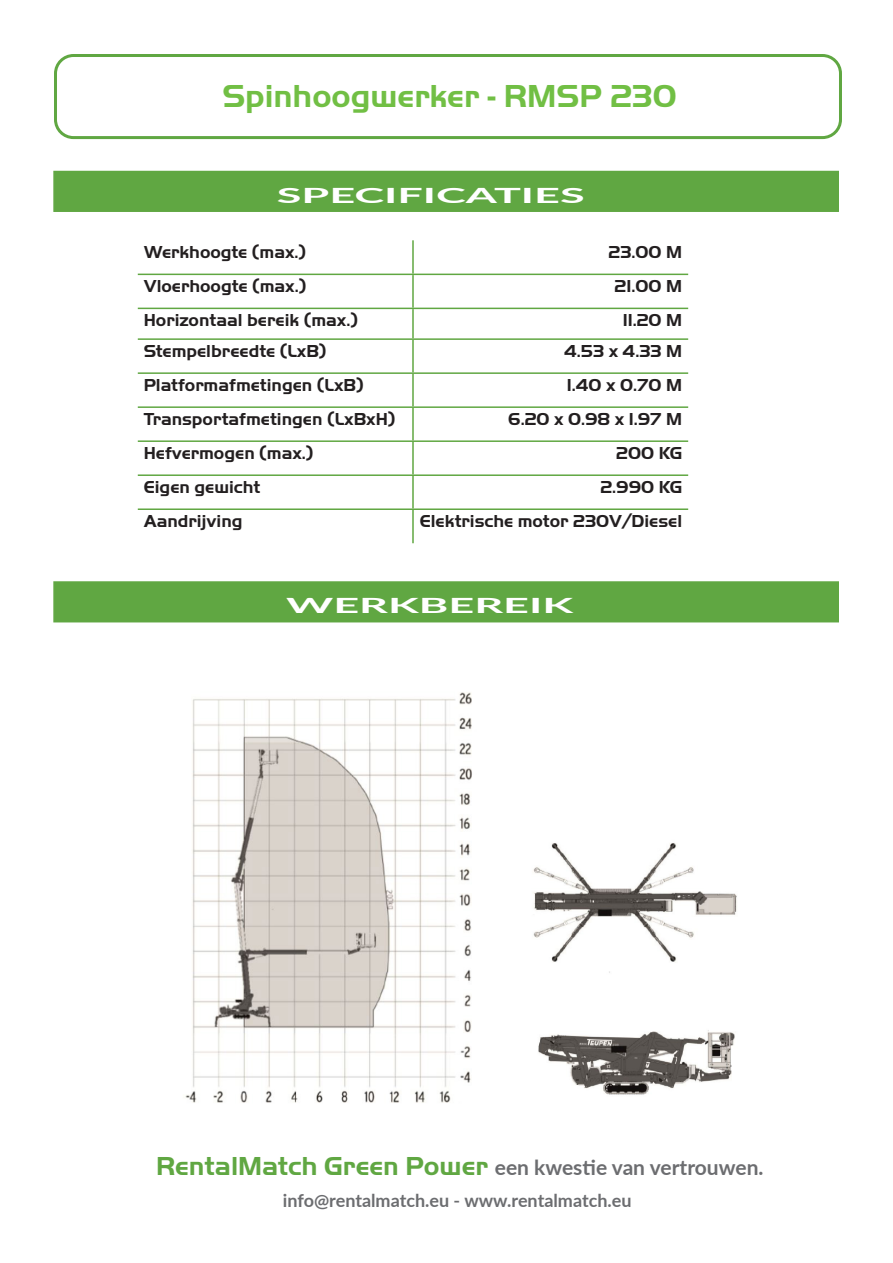
<style>
.page{position:relative;width:893px;height:1263px;background:#fff}
.page>*{position:absolute;margin:0;border:0;box-sizing:border-box;transform-origin:0 0}
.Pull_Text_-_Align_Le{font:700 33px "Handel Got D";color:#71bf44}
.Body_Text_-_Align_Le{font:700 21px "Lato";color:#6c6d70}
.t1{font:700 21px "Lato";color:#fff;scale:2.14 1}
.t2{font:700 18px "Handel Got D";color:#231f20}
.Body_Text_-_Align_Le-2{font:700 18px "Lato";color:#6c6d70}
.s1{font-family:"Handel Got D";font-size:27px;color:#60a742}
</style>
<div class="page">
<div style="left:54px;top:54px;width:788px;height:85px;border:3px solid #60a742;border-radius:18px"></div>
<svg style="left:138px;top:273px;width:550px;height:37px"></svg>
<hr style="left:412px;top:240px;width:2px;height:34px;background:#60a742">
<hr style="left:138px;top:274px;width:275px;height:1px;background:#60a742">
<hr style="left:413px;top:274px;width:275px;height:1px;background:#60a742">
<hr style="left:412px;top:275px;width:2px;height:33px;background:#60a742">
<hr style="left:138px;top:308px;width:275px;height:1px;background:#60a742">
<hr style="left:413px;top:308px;width:275px;height:1px;background:#60a742">
<hr style="left:412px;top:309px;width:2px;height:29px;background:#60a742">
<hr style="left:138px;top:338px;width:275px;height:2px;background:#60a742">
<hr style="left:413px;top:338px;width:275px;height:2px;background:#60a742">
<hr style="left:412px;top:340px;width:2px;height:32px;background:#60a742">
<hr style="left:138px;top:372px;width:275px;height:2px;background:#60a742">
<hr style="left:413px;top:372px;width:275px;height:2px;background:#60a742">
<hr style="left:412px;top:374px;width:2px;height:32px;background:#60a742">
<hr style="left:138px;top:406px;width:275px;height:2px;background:#60a742">
<hr style="left:413px;top:406px;width:275px;height:2px;background:#60a742">
<hr style="left:412px;top:408px;width:2px;height:32px;background:#60a742">
<hr style="left:138px;top:440px;width:275px;height:2px;background:#60a742">
<hr style="left:413px;top:440px;width:275px;height:2px;background:#60a742">
<hr style="left:412px;top:442px;width:2px;height:32px;background:#60a742">
<hr style="left:138px;top:474px;width:275px;height:2px;background:#60a742">
<hr style="left:413px;top:474px;width:275px;height:2px;background:#60a742">
<hr style="left:412px;top:476px;width:2px;height:32px;background:#60a742">
<hr style="left:138px;top:508px;width:275px;height:2px;background:#60a742">
<hr style="left:413px;top:508px;width:275px;height:2px;background:#60a742">
<hr style="left:412px;top:510px;width:2px;height:33px;background:#60a742">
<div style="left:53px;top:581px;width:786px;height:41px;background:#60a742;border:2px solid #60a742"></div>
<div style="left:53px;top:171px;width:786px;height:41px;background:#60a742"></div>
<img style="left:185px;top:692px;width:287px;height:411px">
<img style="left:533px;top:843px;width:204px;height:252px">
<p class="Pull_Text_-_Align_Le" style="left:222px;top:77px;width:456px">Spinhoogwerker - RMSP 230</p>
<p class="t1" style="left:277px;top:179px;width:145px">SPECIFICATIES</p>
<p class="t2" style="left:144px;top:242px;width:164px">Werkhoogte (max.)</p>
<p class="t2" style="left:608px;top:242px;width:75px">23.00 M</p>
<p class="t2" style="left:144px;top:276px;width:164px">Vloerhoogte (max.)</p>
<p class="t2" style="left:615px;top:276px;width:69px">21.00 M</p>
<p class="t2" style="left:144px;top:310px;width:216px">Horizontaal bereik (max.)</p>
<p class="t2" style="left:623px;top:310px;width:61px">11.20 M</p>
<p class="t2" style="left:144px;top:341px;width:184px">Stempelbreedte (LxB)</p>
<p class="t2" style="left:564px;top:341px;width:120px">4.53 x 4.33 M</p>
<p class="t2" style="left:144px;top:375px;width:221px">Platformafmetingen (LxB)</p>
<p class="t2" style="left:567px;top:375px;width:117px">1.40 x 0.70 M</p>
<p class="t2" style="left:144px;top:409px;width:253px">Transportafmetingen (LxBxH)</p>
<p class="t2" style="left:508px;top:409px;width:175px">6.20 x 0.98 x 1.97 M</p>
<p class="t2" style="left:144px;top:443px;width:171px">Hefvermogen (max.)</p>
<p class="t2" style="left:616px;top:443px;width:67px">200 KG</p>
<p class="t2" style="left:144px;top:477px;width:118px">Eigen gewicht</p>
<p class="t2" style="left:600px;top:477px;width:83px">2.990 KG</p>
<p class="t2" style="left:144px;top:511px;width:100px">Aandrijving</p>
<p class="t2" style="left:420px;top:511px;width:264px">Elektrische motor 230V/Diesel</p>
<p class="t1" style="left:286px;top:590px;width:136px">WERKBEREIK</p>
<p class="Body_Text_-_Align_Le" style="left:156px;top:1152px;width:609px"><span class="s1">RentalMatch Green Power</span> een kwestie van vertrouwen.</p>
<p class="Body_Text_-_Align_Le-2" style="left:283px;top:1187px;width:350px">info@rentalmatch.eu - www.rentalmatch.eu</p>
</div>
